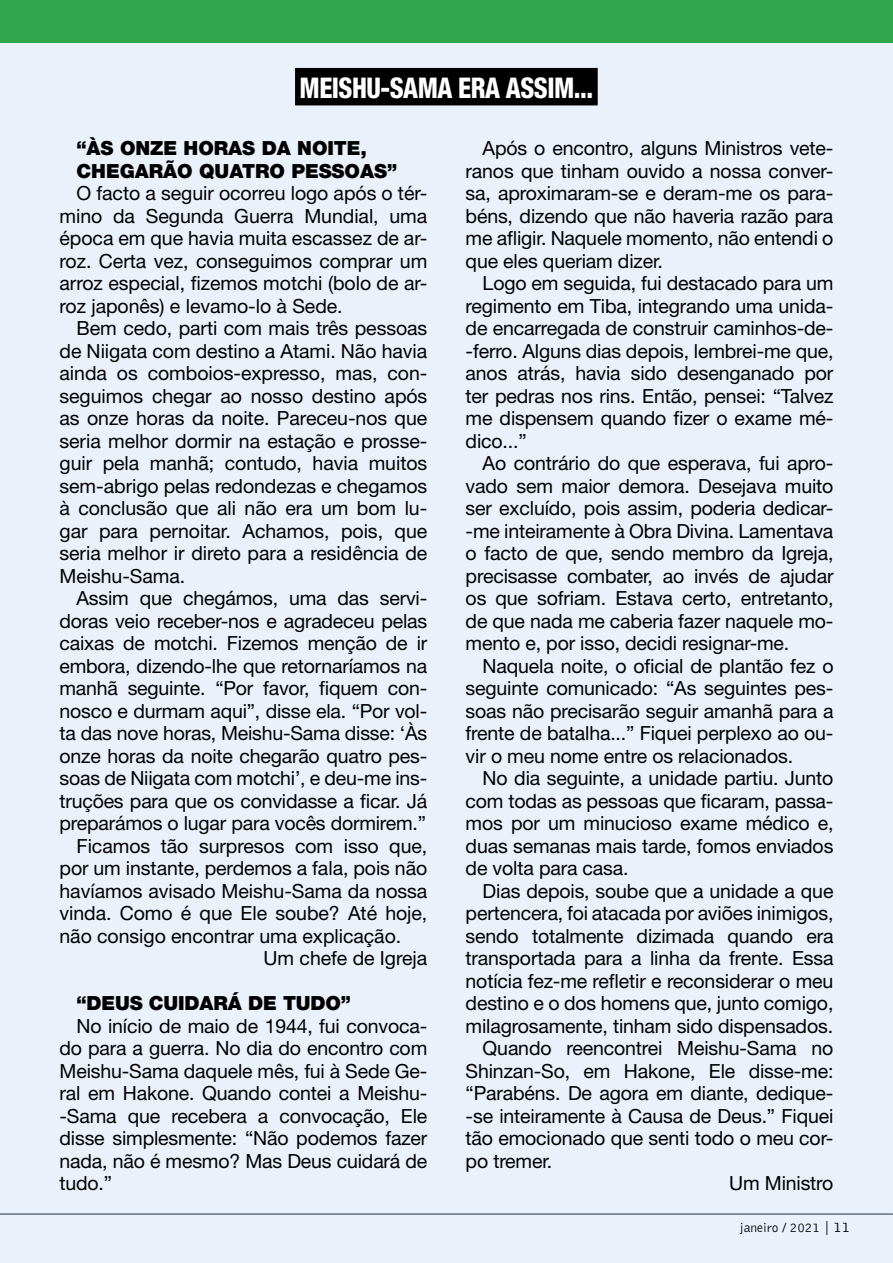
<style>
.page{position:relative;width:893px;height:1263px;background:#ebf1fa}
.page>*{position:absolute;margin:0;border:0;box-sizing:border-box;transform-origin:0 0}
.t1{font:800 condensed 28.5px "Helvetica Neue LT Std";letter-spacing:-.02em;color:#fff;scale:.92 1}
.t2{font:19.5px/22.5px "Helvetica Neue LT Std";letter-spacing:-.01em;color:#000;text-align:justify}
.t3{font:900 19.5px/22.5px "Helvetica Neue LT Std";letter-spacing:-.005em;color:#000}
.t4{font:300 13.5px "Bell Gothic Std";color:#000}
.s1{font-family:"Benton Sans Extra Comp";font-weight:400;font-size:15px}
.s2{font-size:15px}
</style>
<div class="page">
<div style="left:295px;top:68px;width:303px;height:37px;background:#000"></div>
<div style="left:0;top:0;width:893px;height:43px;background:#31a64c"></div>
<h1 class="t1" style="left:300px;top:70px;width:321px">MEISHU-SAMA ERA ASSIM...</h1>
<p class="t3" style="left:77px;top:137px;width:322px">“ÀS ONZE HORAS DA NOITE,<br>CHEGARÃO QUATRO PESSOAS”</p>
<p class="t2" style="left:60px;top:182px;width:369px;text-indent:17px">O facto a seguir ocorreu logo após o tér&shy;mino da Segunda Guerra Mundial, uma época em que havia muita escassez de ar&shy;roz. Certa vez, conseguimos comprar um arroz especial, fizemos motchi (bolo de ar&shy;roz japonês) e levamo-lo à Sede.</p>
<p class="t2" style="left:60px;top:317px;width:369px;text-indent:17px">Bem cedo, parti com mais três pessoas de Niigata com destino a Atami. Não havia ainda os comboios-expresso, mas, con&shy;seguimos chegar ao nosso destino após as onze horas da noite. Pareceu-nos que seria melhor dormir na estação e prosse&shy;guir pela manhã; contudo, havia muitos sem-abrigo pelas redondezas e chegamos à conclusão que ali não era um bom lu&shy;gar para pernoitar. Achamos, pois, que seria melhor ir direto para a residência de Meishu-Sama.</p>
<p class="t2" style="left:77px;top:587px;width:352px">Assim que chegámos, uma das servi-</p>
<p class="t2" style="left:60px;top:609px;width:369px">doras veio receber-nos e agradeceu pelas</p>
<p class="t2" style="left:60px;top:632px;width:369px">caixas de motchi. Fizemos menção de ir</p>
<p class="t2" style="left:60px;top:654px;width:369px">embora, dizendo-lhe que retornaríamos na</p>
<p class="t2" style="left:60px;top:677px;width:369px">manhã seguinte. “Por favor, fiquem con-</p>
<p class="t2" style="left:60px;top:699px;width:369px">nosco e durmam aqui”, disse ela. “Por vol-</p>
<p class="t2" style="left:60px;top:722px;width:369px">ta das nove horas, Meishu-Sama disse: ‘Às</p>
<p class="t2" style="left:60px;top:744px;width:369px">onze horas da noite chegarão quatro pes-</p>
<p class="t2" style="left:60px;top:767px;width:369px">soas de Niigata com motchi’, e deu-me ins-</p>
<p class="t2" style="left:60px;top:789px;width:369px">truções para que os convidasse a ficar. Já</p>
<p class="t2" style="left:60px;top:812px;width:368px">preparámos o lugar para vocês dormirem.”</p>
<p class="t2" style="left:77px;top:834px;width:352px">Ficamos tão surpresos com isso que,</p>
<p class="t2" style="left:60px;top:857px;width:369px">por um instante, perdemos a fala, pois não</p>
<p class="t2" style="left:60px;top:879px;width:369px">havíamos avisado Meishu-Sama da nossa</p>
<p class="t2" style="left:60px;top:902px;width:369px">vinda. Como é que Ele soube? Até hoje,</p>
<p class="t2" style="left:60px;top:924px;width:343px">não consigo encontrar uma explicação.</p>
<p class="t2" style="left:264px;top:947px;width:165px">Um chefe de Igreja</p>
<p class="t3" style="left:77px;top:992px;width:276px">“DEUS CUIDARÁ DE TUDO”</p>
<p class="t2" style="left:60px;top:1014px;width:369px;text-indent:17px">No início de maio de 1944, fui convoca&shy;do para a guerra. No dia do encontro com Meishu-Sama daquele mês, fui à Sede Ge&shy;ral em Hakone. Quando contei a Meishu--Sama que recebera a convocação, Ele disse simplesmente: “Não podemos fazer nada, não é mesmo? Mas Deus cuidará de tudo.”</p>
<p class="t2" style="left:466px;top:137px;width:369px;text-indent:17px">Após o encontro, alguns Ministros vete&shy;ranos que tinham ouvido a nossa conver&shy;sa, aproximaram-se e deram-me os para&shy;béns, dizendo que não haveria razão para me afligir. Naquele momento, não entendi o que eles queriam dizer.</p>
<p class="t2" style="left:466px;top:272px;width:369px;text-indent:17px">Logo em seguida, fui destacado para um regimento em Tiba, integrando uma unida&shy;de encarregada de construir caminhos-de--ferro. Alguns dias depois, lembrei-me que, anos atrás, havia sido desenganado por ter pedras nos rins. Então, pensei: “Talvez me dispensem quando fizer o exame mé&shy;dico...”</p>
<p class="t2" style="left:466px;top:452px;width:369px;text-indent:17px">Ao contrário do que esperava, fui apro&shy;vado sem maior demora. Desejava muito ser excluído, pois assim, poderia dedicar--me inteiramente à Obra Divina. Lamentava o facto de que, sendo membro da Igreja, precisasse combater, ao invés de ajudar os que sofriam. Estava certo, entretanto, de que nada me caberia fazer naquele mo&shy;mento e, por isso, decidi resignar-me.</p>
<p class="t2" style="left:466px;top:654px;width:369px;text-indent:17px">Naquela noite, o oficial de plantão fez o seguinte comunicado: “As seguintes pes&shy;soas não precisarão seguir amanhã para a frente de batalha...” Fiquei perplexo ao ou&shy;vir o meu nome entre os relacionados.</p>
<p class="t2" style="left:466px;top:767px;width:369px;text-indent:17px">No dia seguinte, a unidade partiu. Junto com todas as pessoas que ficaram, passa&shy;mos por um minucioso exame médico e, duas semanas mais tarde, fomos enviados de volta para casa.</p>
<p class="t2" style="left:483px;top:879px;width:352px">Dias depois, soube que a unidade a que</p>
<p class="t2" style="left:466px;top:902px;width:369px">pertencera, foi atacada por aviões inimigos,</p>
<p class="t2" style="left:466px;top:924px;width:369px">sendo totalmente dizimada quando era</p>
<p class="t2" style="left:466px;top:947px;width:369px">transportada para a linha da frente. Essa</p>
<p class="t2" style="left:466px;top:969px;width:369px">notícia fez-me refletir e reconsiderar o meu</p>
<p class="t2" style="left:466px;top:992px;width:369px">destino e o dos homens que, junto comigo,</p>
<p class="t2" style="left:466px;top:1014px;width:369px">milagrosamente, tinham sido dispensados.</p>
<p class="t2" style="left:483px;top:1037px;width:352px">Quando reencontrei Meishu-Sama no</p>
<p class="t2" style="left:466px;top:1059px;width:369px">Shinzan-So, em Hakone, Ele disse-me:</p>
<p class="t2" style="left:466px;top:1082px;width:369px">“Parabéns. De agora em diante, dedique-</p>
<p class="t2" style="left:466px;top:1104px;width:369px">-se inteiramente à Causa de Deus.” Fiquei</p>
<p class="t2" style="left:466px;top:1127px;width:369px">tão emocionado que senti todo o meu cor-</p>
<p class="t2" style="left:466px;top:1149px;width:88px">po tremer.</p>
<p class="t2" style="left:729px;top:1172px;width:106px">Um Ministro</p>
<p class="t4" style="left:740px;top:1221px;width:112px">janeiro / 2021 <span class="s1">|</span> <span class="s2">11</span></p>
</div>
